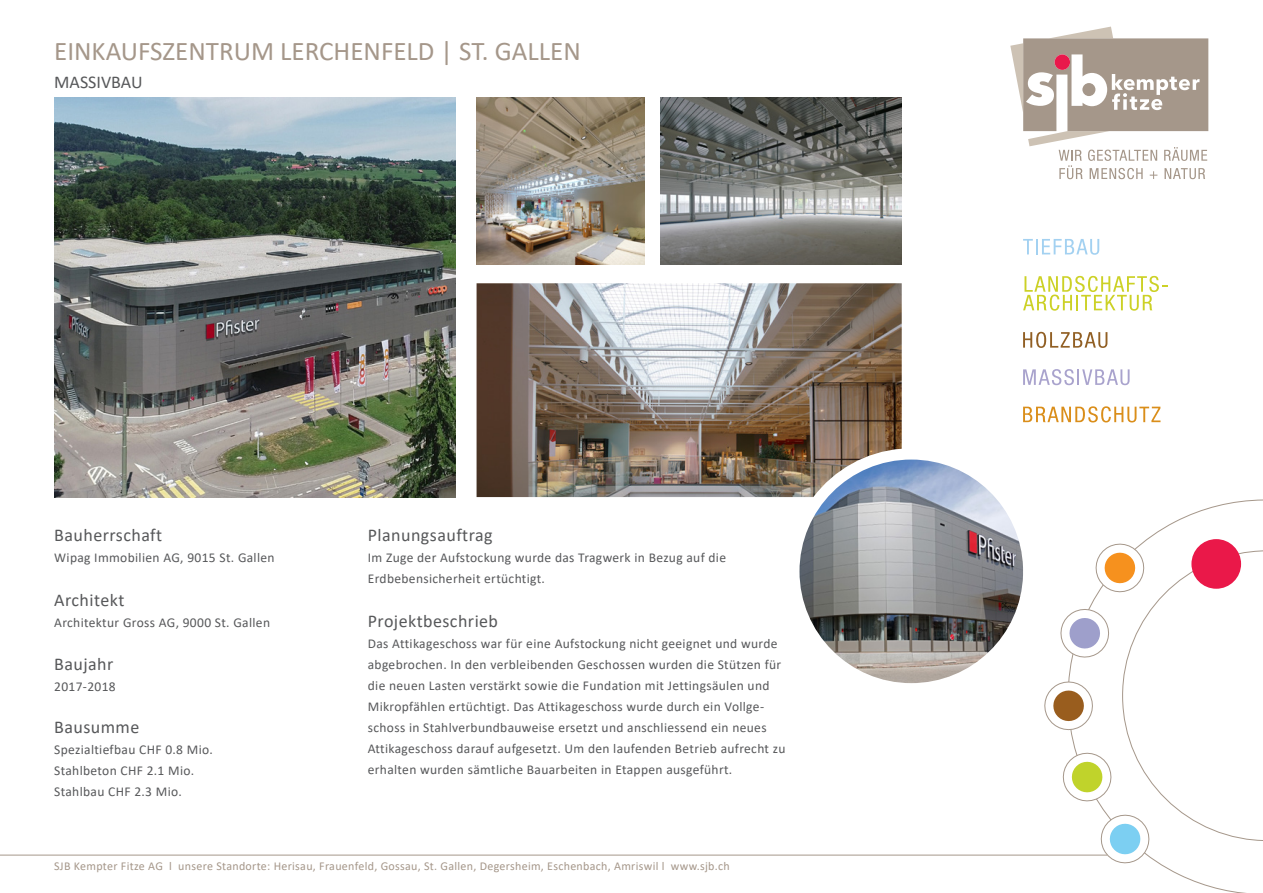
<style>
.page{position:relative;width:1263px;height:893px;background:#fff}
.page>*{position:absolute;margin:0;border:0;box-sizing:border-box;transform-origin:0 0}
.t1{font:27px "Calibri";color:#a5978a}
.t2{font:18px "Calibri";letter-spacing:.025em;color:#57585a}
.t3{font:18px "Calibri";color:#57585a}
.t4{font:13.5px/21px "Calibri";letter-spacing:.025em;color:#57585a}
.t5{font:12px "Calibri";letter-spacing:.025em;color:#a5978a}
</style>
<div class="page">
<svg style="left:1010px;top:27px;width:198px;height:152px"></svg>
<div style="left:1054px;top:54px;width:16px;height:16px;background:#e9184b;border-radius:50%"></div>
<svg style="left:1147px;top:499px;width:116px;height:394px"></svg>
<svg style="left:1041px;top:539px;width:222px;height:328px"></svg>
<svg style="left:1023px;top:239px;width:76px;height:16px"></svg>
<svg style="left:1023px;top:276px;width:145px;height:35px"></svg>
<svg style="left:1023px;top:332px;width:84px;height:16px"></svg>
<svg style="left:1023px;top:369px;width:106px;height:16px"></svg>
<svg style="left:1023px;top:406px;width:137px;height:16px"></svg>
<hr style="left:0;top:855px;width:1107px;height:1px;background:#a5978a">
<img style="left:477px;top:98px;width:167px;height:167px">
<img style="left:660px;top:98px;width:242px;height:167px">
<img style="left:799px;top:460px;width:224px;height:223px;border-radius:111px">
<img style="left:54px;top:98px;width:401px;height:399px">
<img style="left:477px;top:283px;width:425px;height:214px">
<h1 class="t1" style="left:54px;top:32px;width:528px">EINKAUFSZENTRUM LERCHENFELD | ST. GALLEN</h1>
<h2 class="t3" style="left:54px;top:70px;width:90px">MASSIVBAU</h2>
<h2 class="t2" style="left:54px;top:523px;width:110px">Bauherrschaft</h2>
<p class="t4" style="left:54px;top:547px;width:222px">Wipag Immobilien AG, 9015 St. Gallen</p>
<h2 class="t2" style="left:54px;top:587px;width:72px">Architekt</h2>
<p class="t4" style="left:54px;top:611px;width:217px">Architektur Gross AG, 9000 St. Gallen</p>
<h2 class="t2" style="left:54px;top:651px;width:61px">Baujahr</h2>
<p class="t4" style="left:54px;top:675px;width:63px">2017-2018</p>
<h2 class="t2" style="left:54px;top:715px;width:87px">Bausumme</h2>
<p class="t4" style="left:54px;top:739px;width:160px">Spezialtiefbau CHF 0.8 Mio.<br>Stahlbeton CHF 2.1 Mio.<br>Stahlbau CHF 2.3 Mio.</p>
<h2 class="t2" style="left:368px;top:523px;width:126px">Planungsauftrag</h2>
<p class="t4" style="left:368px;top:547px;width:360px">Im Zuge der Aufstockung wurde das Tragwerk in Bezug auf die<br>Erdbebensicherheit ertüchtigt.</p>
<h2 class="t2" style="left:368px;top:608px;width:132px">Projektbeschrieb</h2>
<p class="t4" style="left:368px;top:632px;width:419px">Das Attikageschoss war für eine Aufstockung nicht geeignet und wurde abgebrochen. In den verbleibenden Geschossen wurden die Stützen für die neuen Lasten verstärkt sowie die Fundation mit Jettingsäulen und Mikropfählen ertüchtigt. Das Attikageschoss wurde durch ein Vollge&shy;schoss in Stahlverbundbauweise ersetzt und anschliessend ein neues Attikageschoss darauf aufgesetzt. Um den laufenden Betrieb aufrecht zu erhalten wurden sämtliche Bauarbeiten in Etappen ausgeführt.</p>
<p class="t5" style="left:54px;top:857px;width:677px">SJB Kempter Fitze AG l unsere Standorte: Herisau, Frauenfeld, Gossau, St. Gallen, Degersheim, Eschenbach, Amriswil l www.sjb.ch</p>
</div>
